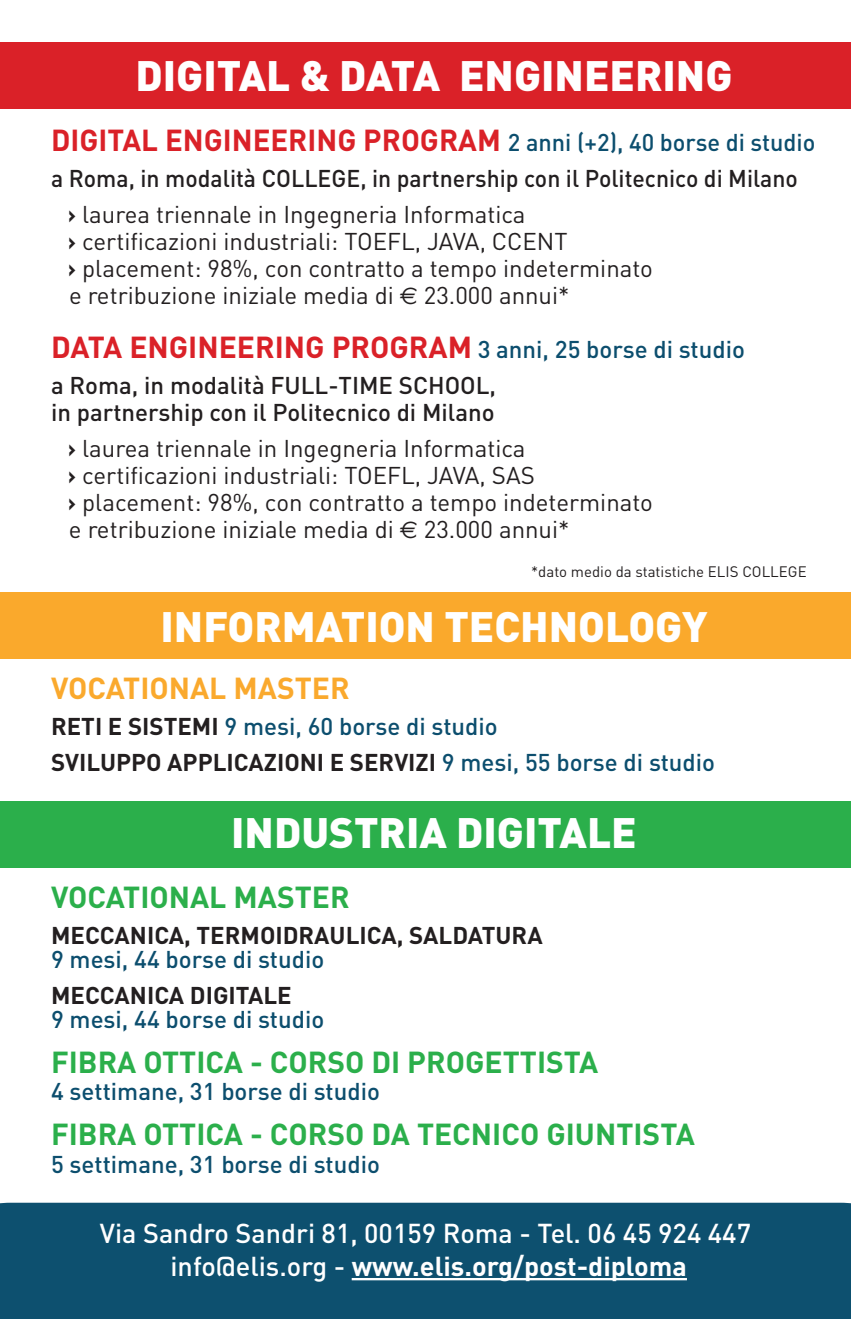
<style>
.page{position:relative;width:851px;height:1319px;background:#fff}
.page>*{position:absolute;margin:0;border:0;box-sizing:border-box;transform-origin:0 0}
.t1{font:900 42px "DIN";color:#fff}
.t2{font:700 30px "DIN";color:#da2128}
.t3{font:700 30px "DIN";color:#2baf4b}
.t4{font:700 30px "DIN";color:#faa92d}
.t5{font:500 27px/32.1px "DIN";color:#fff;text-align:center}
.t6{font:24px/27px "DIN";color:#231f20}
.t7{font:500 24px/36px "DIN";color:#0c4e6e}
.t8{font:500 24px/36px "DIN";color:#231f20;scale:.96 1}
.t9{font:500 24px/27px "DIN";color:#231f20}
.t10{font:700 24px "DIN";color:#231f20}
.t11{font:15px "DIN";color:#231f20}
.s1{font-weight:500;font-size:24px;color:#0c4e6e}
.s2{font-weight:700}
.s3{font-weight:400}
.s4{font-family:"Euro Sans"}
.s5{font-weight:700;color:#231f20}
</style>
<div class="page">
<div style="left:0;top:1202px;width:850px;height:116px;background:#0d506f"></div>
<div style="left:0;top:42px;width:850px;height:66px;background:#da2128"></div>
<div style="left:0;top:801px;width:850px;height:66px;background:#2baf4b"></div>
<div style="left:0;top:592px;width:850px;height:66px;background:#faa92c"></div>
<hr style="left:351px;top:1277px;width:335px;height:2px;background:#fff">
<h1 class="t1" style="left:135px;top:47px;width:598px">DIGITAL &amp; DATA ENGINEERING</h1>
<p class="t2" style="left:51px;top:120px;width:765px">DIGITAL ENGINEERING PROGRAM <span class="s1">2 anni (+2), 40 borse di studio</span></p>
<p class="t8" style="left:68px;top:159px;width:762px;text-indent:-17px">a Roma, in modalità COLLEGE, in partnership con il Politecnico di Milano <span class="s2">›</span> <span class="s3">laurea triennale in Ingegneria Informatica</span></p>
<p class="t6" style="left:68px;top:227px;width:586px"><span class="s2">›</span> certificazioni industriali: TOEFL, JAVA, CCENT<br><span class="s2">›</span> placement: 98%, con contratto a tempo indeterminato e retribuzione iniziale media di <span class="s4">€</span> 23.000 annui*</p>
<p class="t2" style="left:51px;top:327px;width:695px">DATA ENGINEERING PROGRAM <span class="s1">3 anni, 25 borse di studio</span></p>
<p class="t9" style="left:51px;top:371px;width:446px">a Roma, in modalità FULL-TIME SCHOOL, in partnership con il Politecnico di Milano</p>
<p class="t6" style="left:68px;top:434px;width:586px"><span class="s2">›</span> laurea triennale in Ingegneria Informatica<br><span class="s2">›</span> certificazioni industriali: TOEFL, JAVA, SAS<br><span class="s2">›</span> placement: 98%, con contratto a tempo indeterminato e retribuzione iniziale media di <span class="s4">€</span> 23.000 annui*</p>
<p class="t11" style="left:531px;top:562px;width:277px">*dato medio da statistiche ELIS COLLEGE</p>
<h1 class="t1" style="left:160px;top:599px;width:548px">INFORMATION TECHNOLOGY</h1>
<p class="t4" style="left:51px;top:668px;width:300px">VOCATIONAL MASTER</p>
<p class="t7" style="left:51px;top:707px;width:665px"><span class="s5">RETI E SISTEMI</span> 9 mesi, 60 borse di studio<br><span class="s5">SVILUPPO APPLICAZIONI E SERVIZI</span> 9 mesi, 55 borse di studio</p>
<h1 class="t1" style="left:231px;top:804px;width:407px">INDUSTRIA DIGITALE</h1>
<p class="t3" style="left:51px;top:877px;width:300px">VOCATIONAL MASTER</p>
<p class="t10" style="left:51px;top:919px;width:493px">MECCANICA, TERMOIDRAULICA, SALDATURA</p>
<p class="t7" style="left:51px;top:940px;width:275px">9 mesi, 44 borse di studio</p>
<p class="t10" style="left:51px;top:979px;width:242px">MECCANICA DIGITALE</p>
<p class="t7" style="left:51px;top:1000px;width:275px">9 mesi, 44 borse di studio</p>
<p class="t3" style="left:51px;top:1042px;width:548px">FIBRA OTTICA - CORSO DI PROGETTISTA</p>
<p class="t7" style="left:51px;top:1072px;width:330px">4 settimane, 31 borse di studio</p>
<p class="t3" style="left:51px;top:1114px;width:645px">FIBRA OTTICA - CORSO DA TECNICO GIUNTISTA</p>
<p class="t7" style="left:51px;top:1144px;width:330px">5 settimane, 31 borse di studio</p>
<p class="t5" style="left:100px;top:1216px;width:652px">Via Sandro Sandri 81, 00159 Roma - Tel. 06 45 924 447 info@elis.org - <span class="s2">www.elis.org/post-diploma</span></p>
</div>
